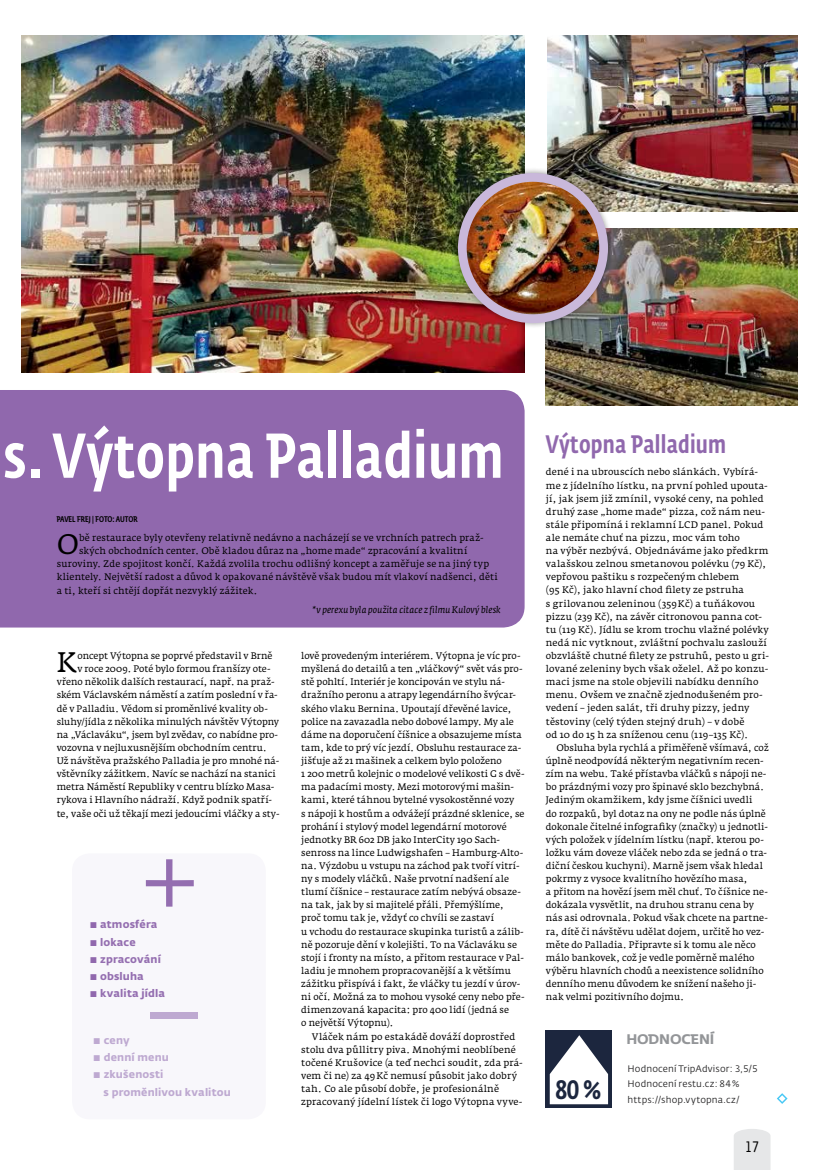
<style>
.page{position:relative;width:833px;height:1170px;background:#fff}
.page>*{position:absolute;margin:0;border:0;box-sizing:border-box;transform-origin:0 0}
.t1{font:500 62.5px "CD Fedra Cond Pro";letter-spacing:.01em;color:#fff}
.t2{font:27.88px "Fedra Serif A Pro";color:#000}
.t3{font:500 26.5px "CD Fedra Cond Pro";color:#1c263e}
.t4{font:500 25px "CD Fedra Cond Pro";letter-spacing:.01em;color:#9068ad}
.t5{font:15px "CD Fedra Cond Pro";color:#000}
.t6{font:700 13.75px "CD Fedra";letter-spacing:-.01em;color:#939598}
.t7{font:700 10.62px "CD Fedra";letter-spacing:.01em;color:#946eb0}
.t8{font:700 10.62px/17.2px "CD Fedra";letter-spacing:.015em;color:#bea9d1}
.t9{font:9.38px/13.1px "Fedra Serif A Pro";letter-spacing:.01em;color:#000}
.t10{font:9.38px/15.4px "CD Fedra";letter-spacing:.015em;color:#292829}
.t11{font:italic 9.38px "Fedra Serif A Pro";letter-spacing:.02em;color:#000}
.t12{font:500 8.12px "CD Fedra Cond Pro";color:#000}
.s1{color:#9068ad}
</style>
<div class="page">
<svg style="left:734px;top:1129px;width:36px;height:40px"></svg>
<img style="left:21px;top:35px;width:503px;height:338px">
<div style="left:546px;top:1029px;width:66px;height:78px;background:#1c263e"></div>
<svg style="left:550px;top:1035px;width:58px;height:69px"></svg>
<div style="left:72px;top:853px;width:194px;height:266px;background:#f8f7fb;border-radius:18px"></div>
<svg style="left:146px;top:859px;width:48px;height:47px"></svg>
<div style="left:150px;top:1012px;width:48px;height:6px;background:#bea9d1"></div>
<svg style="left:777px;top:1093px;width:10px;height:10px"></svg>
<div style="left:0;top:390px;width:524px;height:237px;background:#9068ad"></div>
<img style="left:547px;top:36px;width:250px;height:175px">
<img style="left:546px;top:228px;width:251px;height:177px">
<div style="left:452px;top:167px;width:162px;height:162px;background:#000;opacity:.4"></div>
<img style="left:462px;top:177px;width:141px;height:142px;border-radius:71px">
<div style="left:458px;top:173px;width:150px;height:150px;border:9px solid #c9b8da;border-radius:50%"></div>
<h1 class="t1" style="left:3px;top:419px;width:502px">s. Výtopna Palladium</h1>
<p class="t12" style="left:57px;top:514px;width:83px">PAVEL FREJ | FOTO: AUTOR</p>
<h2 class="t2" style="left:57px;top:528px;width:24px">O</h2>
<p class="t9" style="left:79px;top:531px;width:406px">bě restaurace byly otevřeny relativně nedávno a nacházejí se ve vrchních patrech praž-</p>
<p class="t9" style="left:79px;top:544px;width:390px">ských obchodních center. Obě kladou důraz na „home made“ zpracování a kvalitní</p>
<p class="t9" style="left:57px;top:557px;width:434px">suroviny. Zde spojitost končí. Každá zvolila trochu odlišný koncept a zaměřuje se na jiný typ</p>
<p class="t9" style="left:57px;top:570px;width:442px">klientely. Největší radost a důvod k opakované návštěvě však budou mít vlakoví nadšenci, děti</p>
<p class="t9" style="left:57px;top:583px;width:202px">a ti, kteří si chtějí dopřát nezvyklý zážitek.</p>
<h2 class="t2" style="left:57px;top:646px;width:21px">K</h2>
<p class="t9" style="left:77px;top:649px;width:197px">oncept Výtopna se poprvé představil v Brně</p>
<p class="t9" style="left:77px;top:662px;width:194px">v roce 2009. Poté bylo formou franšízy ote-</p>
<p class="t9" style="left:57px;top:675px;width:219px">vřeno několik dalších restaurací, např. na praž-</p>
<p class="t9" style="left:57px;top:688px;width:223px">ském Václavském náměstí a zatím poslední v řa-</p>
<p class="t9" style="left:57px;top:701px;width:213px">dě v Palladiu. Vědom si proměnlivé kvality ob-</p>
<p class="t9" style="left:57px;top:714px;width:224px">sluhy/jídla z několika minulých návštěv Výtopny</p>
<p class="t9" style="left:57px;top:728px;width:223px">na „Václaváku“, jsem byl zvědav, co nabídne pro-</p>
<p class="t9" style="left:57px;top:741px;width:212px">vozovna v nejluxusnějším obchodním centru.</p>
<p class="t9" style="left:57px;top:754px;width:224px">Už návštěva pražského Palladia je pro mnohé ná-</p>
<p class="t9" style="left:57px;top:767px;width:221px">vštěvníky zážitkem. Navíc se nachází na stanici</p>
<p class="t9" style="left:57px;top:780px;width:219px">metra Náměstí Republiky v centru blízko Masa-</p>
<p class="t9" style="left:57px;top:793px;width:217px">rykova i Hlavního nádraží. Když podnik spatří-</p>
<p class="t9" style="left:57px;top:806px;width:224px">te, vaše oči už těkají mezi jedoucími vláčky a sty-</p>
<p class="t7" style="left:89px;top:917px;width:70px"><span class="s1">▪</span> atmosféra</p>
<p class="t7" style="left:89px;top:934px;width:48px"><span class="s1">▪</span> lokace</p>
<p class="t7" style="left:89px;top:952px;width:73px"><span class="s1">▪</span> zpracování</p>
<p class="t7" style="left:89px;top:969px;width:56px"><span class="s1">▪</span> obsluha</p>
<p class="t7" style="left:89px;top:986px;width:77px"><span class="s1">▪</span> kvalita jídla</p>
<p class="t8" style="left:93px;top:1031px;width:38px">▪ ceny</p>
<p class="t8" style="left:93px;top:1048px;width:77px">▪ denní menu</p>
<p class="t8" style="left:104px;top:1065px;width:129px;text-indent:-11px">▪ zkušenosti<br>s proměnlivou kvalitou</p>
<p class="t11" style="left:312px;top:604px;width:190px">*v perexu byla použita citace z filmu Kulový blesk</p>
<p class="t9" style="left:301px;top:649px;width:225px">lově provedeným interiérem. Výtopna je víc pro&shy;myšlená do detailů a ten „vláčkový“ svět vás pro&shy;stě pohltí. Interiér je koncipován ve stylu ná&shy;dražního peronu a atrapy legendárního švýcar&shy;ského vlaku Bernina. Upoutají dřevěné lavice, police na zavazadla nebo dobové lampy. My ale dáme na doporučení číšnice a obsazujeme místa tam, kde to prý víc jezdí. Obsluhu restaurace za&shy;jišťuje až 21 mašinek a celkem bylo položeno<br>1 200 metrů kolejnic o modelové velikosti G s dvě&shy;ma padacími mosty. Mezi motorovými mašin&shy;kami, které táhnou bytelné vysokostěnné vozy<br>s nápoji k hostům a odvážejí prázdné sklenice, se prohání i stylový model legendární motorové jednotky BR 602 DB jako InterCity 190 Sach&shy;senross na lince Ludwigshafen – Hamburg-Alto&shy;na. Výzdobu u vstupu na záchod pak tvoří vitrí&shy;ny s modely vláčků. Naše prvotní nadšení ale tlumí číšnice – restaurace zatím nebývá obsaze&shy;na tak, jak by si majitelé přáli. Přemýšlíme, proč tomu tak je, vždyť co chvíli se zastaví<br>u vchodu do restaurace skupinka turistů a zálib&shy;ně pozoruje dění v kolejišti. To na Václaváku se stojí i fronty na místo, a přitom restaurace v Pal&shy;ladiu je mnohem propracovanější a k většímu zážitku přispívá i fakt, že vláčky tu jezdí v úrov&shy;ni očí. Možná za to mohou vysoké ceny nebo pře&shy;dimenzovaná kapacita: pro 400 lidí (jedná se<br>o největší Výtopnu).</p>
<p class="t9" style="left:301px;top:1029px;width:223px;text-indent:11px">Vláček nám po estakádě dováží doprostřed stolu dva půllitry piva. Mnohými neoblíbené točené Krušovice (a teď nechci soudit, zda prá&shy;vem či ne) za 49Kč nemusí působit jako dobrý tah. Co ale působí dobře, je profesionálně zpracovaný jídelní lístek či logo Výtopna vyve-</p>
<h3 class="t4" style="left:546px;top:429px;width:182px">Výtopna Palladium</h3>
<p class="t9" style="left:546px;top:465px;width:225px">dené i na ubrouscích nebo slánkách. Vybírá&shy;me z jídelního lístku, na první pohled upouta&shy;jí, jak jsem již zmínil, vysoké ceny, na pohled druhý zase „home made“ pizza, což nám neu&shy;stále připomíná i reklamní LCD panel. Pokud ale nemáte chuť na pizzu, moc vám toho<br>na výběr nezbývá. Objednáváme jako předkrm valašskou zelnou smetanovou polévku (79 Kč), vepřovou paštiku s rozpečeným chlebem<br>(95 Kč), jako hlavní chod filety ze pstruha<br>s grilovanou zeleninou (359Kč) a tuňákovou pizzu (239 Kč), na závěr citronovou panna cot&shy;tu (119 Kč). Jídlu se krom trochu vlažné polévky nedá nic vytknout, zvláštní pochvalu zaslouží obzvláště chutné filety ze pstruhů, pesto u gri&shy;lované zeleniny bych však oželel. Až po konzu&shy;maci jsme na stole objevili nabídku denního menu. Ovšem ve značně zjednodušeném pro&shy;vedení – jeden salát, tři druhy pizzy, jedny těstoviny (celý týden stejný druh) – v době<br>od 10 do 15 h za sníženou cenu (119–135 Kč).</p>
<p class="t9" style="left:546px;top:741px;width:224px;text-indent:11px">Obsluha byla rychlá a přiměřeně všímavá, což úplně neodpovídá některým negativním recen&shy;zím na webu. Také přístavba vláčků s nápoji ne&shy;bo prázdnými vozy pro špinavé sklo bezchybná.<br>Jediným okamžikem, kdy jsme číšnici uvedli<br>do rozpaků, byl dotaz na ony ne podle nás úplně dokonale čitelné infografiky (značky) u jednotli&shy;vých položek v jídelním lístku (např. kterou po&shy;ložku vám doveze vláček nebo zda se jedná o tra&shy;diční českou kuchyni). Marně jsem však hledal pokrmy z vysoce kvalitního hovězího masa,<br>a přitom na hovězí jsem měl chuť. To číšnice ne&shy;dokázala vysvětlit, na druhou stranu cena by nás asi odrovnala. Pokud však chcete na partne&shy;ra, dítě či návštěvu udělat dojem, určitě ho vez&shy;měte do Palladia. Připravte si k tomu ale něco málo bankovek, což je vedle poměrně malého výběru hlavních chodů a neexistence solidního denního menu důvodem ke snížení našeho ji&shy;nak velmi pozitivního dojmu.</p>
<h3 class="t3" style="left:555px;top:1074px;width:47px">80%</h3>
<h3 class="t6" style="left:626px;top:1030px;width:90px">HODNOCENÍ</h3>
<p class="t10" style="left:627px;top:1060px;width:132px">Hodnocení TripAdvisor: 3,5/5<br>Hodnocení restu.cz: 84% https://shop.vytopna.cz/</p>
<h3 class="t5" style="left:745px;top:1138px;width:16px">17</h3>
</div>
